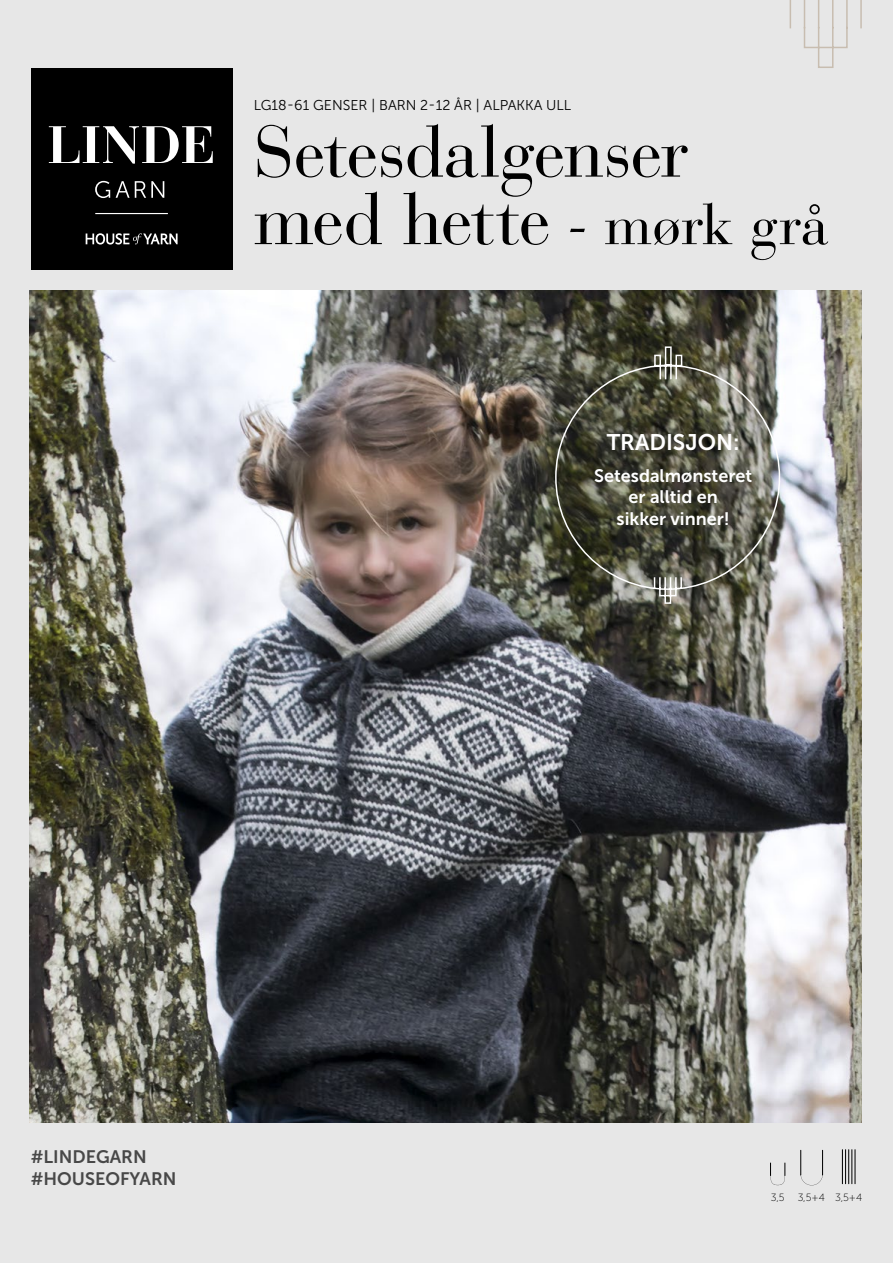
<style>
.page{position:relative;width:893px;height:1263px;background:#e7e7e7}
.page>*{position:absolute;margin:0;border:0;box-sizing:border-box;transform-origin:0 0}
.t1{font:72px "Bauer Bodoni Std";letter-spacing:-.02em;color:#000}
.t2{font:22.5px "Museo Sans 700";color:#fff}
.t3{font:18px "Museo Sans 700";color:#fff}
.t4{font:18px "Museo Sans 700";color:#484848}
.t5{font:14.25px "Museo Sans 300";color:#000}
.t6{font:10.5px "Museo Sans 100";color:#000}
.s1{font-size:57px}
</style>
<div class="page">
<div style="left:31px;top:68px;width:201px;height:201px;background:#000"></div>
<hr style="left:96px;top:213px;width:71px;height:1px;background:#fff">
<svg style="left:49px;top:126px;width:164px;height:38px"></svg>
<svg style="left:95px;top:181px;width:15px;height:17px"></svg>
<svg style="left:116px;top:181px;width:48px;height:17px"></svg>
<svg style="left:86px;top:233px;width:92px;height:12px"></svg>
<img style="left:30px;top:291px;width:832px;height:832px">
<svg style="left:789px;top:0;width:73px;height:68px"></svg>
<svg style="left:554px;top:346px;width:227px;height:259px;background:#5a5a4d"></svg>
<svg style="left:770px;top:1162px;width:15px;height:23px"></svg>
<svg style="left:800px;top:1150px;width:23px;height:35px"></svg>
<hr style="left:842px;top:1149px;width:1px;height:35px;background:#000">
<hr style="left:845px;top:1149px;width:1px;height:35px;background:#000">
<hr style="left:848px;top:1149px;width:1px;height:35px;background:#000">
<hr style="left:851px;top:1149px;width:1px;height:35px;background:#000">
<hr style="left:854px;top:1149px;width:1px;height:35px;background:#000">
<p class="t5" style="left:254px;top:97px;width:319px">LG18-61 GENSER | BARN 2-12 ÅR | ALPAKKA ULL</p>
<p class="t1" style="left:254px;top:109px;width:436px">Setesdalgenser</p>
<p class="t1" style="left:254px;top:176px;width:576px">med hette <span class="s1">- mørk grå</span></p>
<p class="t2" style="left:607px;top:429px;width:134px">TRADISJON:</p>
<p class="t3" style="left:594px;top:466px;width:160px">Setesdalmønsteret</p>
<p class="t3" style="left:629px;top:487px;width:91px">er alltid en</p>
<p class="t3" style="left:616px;top:509px;width:115px">sikker vinner!</p>
<p class="t4" style="left:31px;top:1147px;width:117px">#LINDEGARN</p>
<p class="t4" style="left:31px;top:1168px;width:147px">#HOUSEOFYARN</p>
<p class="t6" style="left:771px;top:1192px;width:15px">3,5</p>
<p class="t6" style="left:798px;top:1192px;width:29px">3,5+4</p>
<p class="t6" style="left:835px;top:1192px;width:29px">3,5+4</p>
</div>
